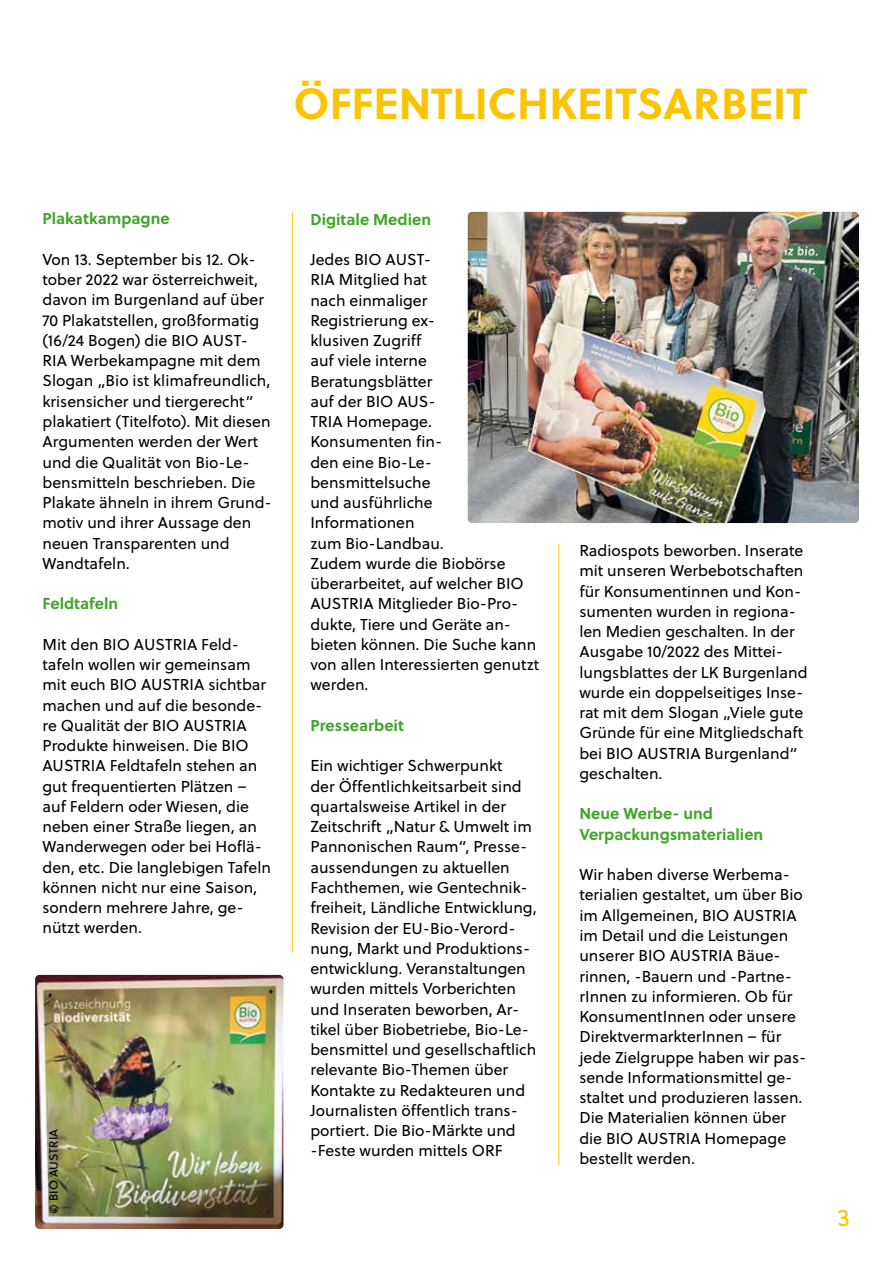
<style>
.page{position:relative;width:893px;height:1263px;background:#fff}
.page>*{position:absolute;margin:0;border:0;box-sizing:border-box;transform-origin:0 0}
.t1{font:700 43.5px "Soleil";color:#fcc400}
.t2{font:24px "Soleil";color:#fcc400}
.t3{font:15.75px/20.2px "Soleil";color:#000}
.t4{font:700 15.75px/20.2px "Soleil";color:#41a62b}
.t5{font:12px "Soleil";color:#000}
</style>
<div class="page">
<hr style="left:292px;top:213px;width:1px;height:739px;background:#fcc400">
<hr style="left:558px;top:544px;width:1px;height:621px;background:#fcc400">
<img style="left:35px;top:975px;width:248px;height:254px">
<img style="left:468px;top:212px;width:391px;height:311px">
<h1 class="t1" style="left:294px;top:75px;width:515px">ÖFFENTLICHKEITSARBEIT</h1>
<p class="t4" style="left:43px;top:209px;width:129px">Plakatkampagne</p>
<p class="t3" style="left:43px;top:250px;width:231px">Von 13. September bis 12. Ok&shy;tober 2022 war österreichweit, davon im Burgenland auf über<br>70 Plakatstellen, großformatig (16/24 Bogen) die BIO AUST-<br>RIA Werbekampagne mit dem<br>Slogan „Bio ist klimafreundlich, krisensicher und tiergerecht“ plakatiert (Titelfoto). Mit diesen<br>Argumenten werden der Wert und die Qualität von Bio-Le&shy;bensmitteln beschrieben. Die<br>Plakate ähneln in ihrem Grund&shy;motiv und ihrer Aussage den neuen Transparenten und<br>Wandtafeln.</p>
<p class="t4" style="left:43px;top:594px;width:77px">Feldtafeln</p>
<p class="t3" style="left:43px;top:634px;width:230px">Mit den BIO AUSTRIA Feld&shy;tafeln wollen wir gemeinsam mit euch BIO AUSTRIA sichtbar machen und auf die besonde&shy;re Qualität der BIO AUSTRIA<br>Produkte hinweisen. Die BIO<br>AUSTRIA Feldtafeln stehen an gut frequentierten Plätzen – auf Feldern oder Wiesen, die neben einer Straße liegen, an<br>Wanderwegen oder bei Hoflä&shy;den, etc. Die langlebigen Tafeln können nicht nur eine Saison, sondern mehrere Jahre, ge&shy;nützt werden.</p>
<p class="t5" style="left:46px;top:1214px;width:86px;rotate:-90deg">© BIO AUSTRIA</p>
<p class="t4" style="left:310px;top:209px;width:122px">Digitale Medien</p>
<p class="t3" style="left:310px;top:250px;width:230px">Jedes BIO AUST-<br>RIA Mitglied hat<br>nach einmaliger<br>Registrierung ex-<br>klusiven Zugriff<br>auf viele interne<br>Beratungsblätter<br>auf der BIO AUS-<br>TRIA Homepage.<br>Konsumenten fin-<br>den eine Bio-Le&shy;bensmittelsuche<br>und ausführliche<br>Informationen<br>zum Bio-Landbau.<br>Zudem wurde die Biobörse überarbeitet, auf welcher BIO<br>AUSTRIA Mitglieder Bio-Pro&shy;dukte, Tiere und Geräte an&shy;bieten können. Die Suche kann von allen Interessierten genutzt werden.</p>
<p class="t4" style="left:310px;top:715px;width:95px">Pressearbeit</p>
<p class="t3" style="left:310px;top:756px;width:228px">Ein wichtiger Schwerpunkt<br>der Öffentlichkeitsarbeit sind quartalsweise Artikel in der<br>Zeitschrift „Natur &amp; Umwelt im<br>Pannonischen Raum“, Presse&shy;aussendungen zu aktuellen<br>Fachthemen, wie Gentechnik&shy;freiheit, Ländliche Entwicklung,<br>Revision der EU-Bio-Verord&shy;nung, Markt und Produktions&shy;entwicklung. Veranstaltungen wurden mittels Vorberichten und Inseraten beworben, Ar&shy;tikel über Biobetriebe, Bio-Le&shy;bensmittel und gesellschaftlich relevante Bio-Themen über<br>Kontakte zu Redakteuren und<br>Journalisten öffentlich trans&shy;portiert. Die Bio-Märkte und -Feste wurden mittels ORF</p>
<p class="t3" style="left:579px;top:541px;width:230px">Radiospots beworben. Inserate mit unseren Werbebotschaften für Konsumentinnen und Kon&shy;sumenten wurden in regiona&shy;len Medien geschalten. In der<br>Ausgabe 10/2022 des Mittei&shy;lungsblattes der LK Burgenland wurde ein doppelseitiges Inse&shy;rat mit dem Slogan „Viele gute<br>Gründe für eine Mitgliedschaft bei BIO AUSTRIA Burgenland“ geschalten.</p>
<p class="t4" style="left:579px;top:804px;width:185px">Neue Werbe- und<br>Verpackungsmaterialien</p>
<p class="t3" style="left:579px;top:865px;width:228px">Wir haben diverse Werbema&shy;terialien gestaltet, um über Bio im Allgemeinen, BIO AUSTRIA im Detail und die Leistungen unserer BIO AUSTRIA Bäue&shy;rinnen, -Bauern und -Partne&shy;rInnen zu informieren. Ob für<br>KonsumentInnen oder unsere<br>DirektvermarkterInnen – für jede Zielgruppe haben wir pas&shy;sende Informationsmittel ge&shy;staltet und produzieren lassen.<br>Die Materialien können über die BIO AUSTRIA Homepage bestellt werden.</p>
<h2 class="t2" style="left:838px;top:1202px;width:14px">3</h2>
</div>
